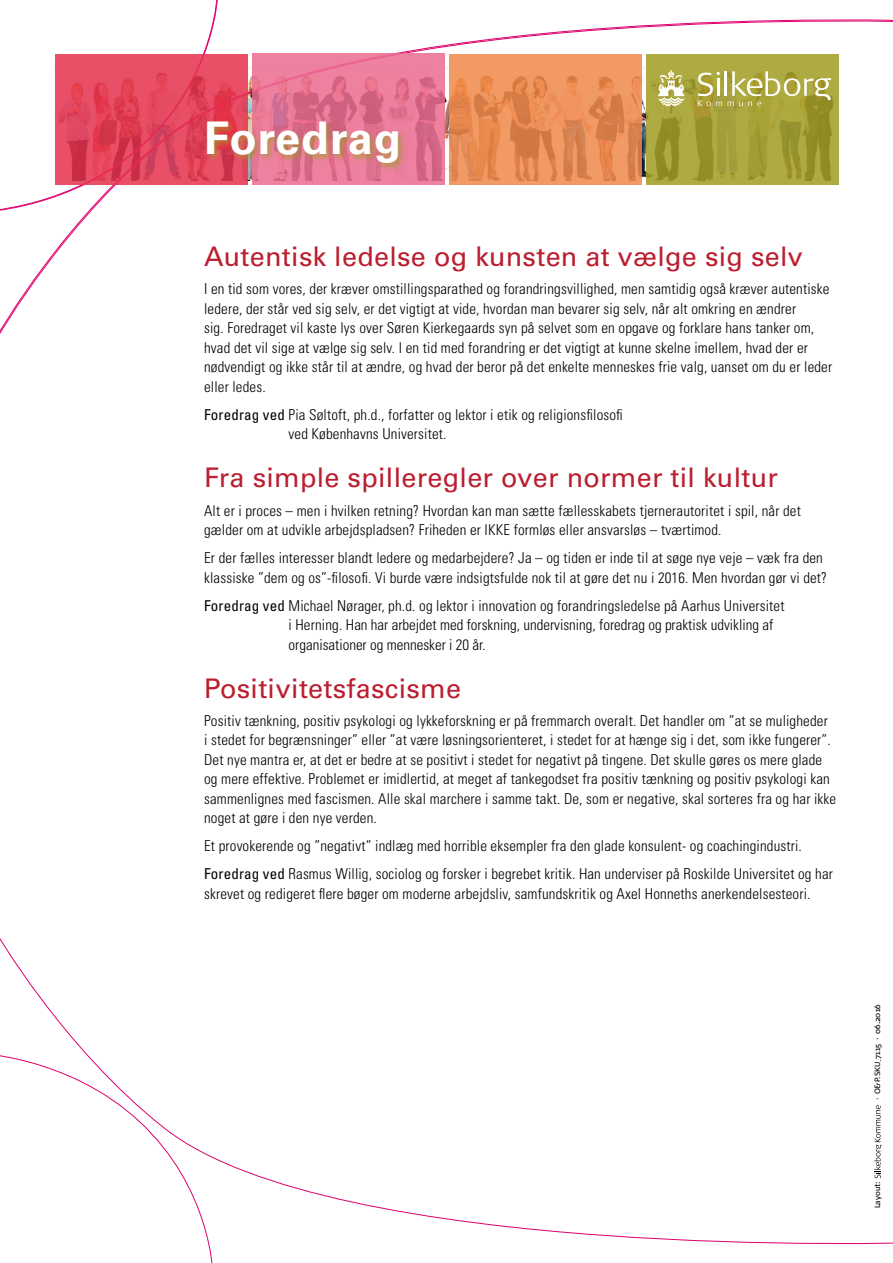
<style>
.page{position:relative;width:893px;height:1263px;background:#fff}
.page>*{position:absolute;margin:0;border:0;box-sizing:border-box;transform-origin:0 0}
.t1{font:700 45px "Univers LT Std";letter-spacing:.025em;color:#fff}
.t2{font:27px "Univers LT Std";letter-spacing:.01em;color:#bb1e2f}
.t3{font:300 condensed 15px/19.5px "Univers LT Std";letter-spacing:.01em;color:#000}
.t4{font:7.65px "Signa Normal";letter-spacing:.02em;color:#000}
.t5{font:7.65px "Signa Normal";color:#000}
.s1{font-weight:400}
</style>
<div class="page">
<svg style="left:0;top:19px;width:893px;height:315px"></svg>
<svg style="left:0;top:0;width:219px;height:213px"></svg>
<svg style="left:0;top:938px;width:893px;height:307px"></svg>
<svg style="left:0;top:1052px;width:214px;height:211px"></svg>
<svg style="left:55px;top:54px;width:193px;height:131px;fill:#e84d65"></svg>
<svg style="left:252px;top:53px;width:193px;height:132px;fill:#ee7f9e"></svg>
<svg style="left:449px;top:54px;width:193px;height:131px;fill:#f1955f"></svg>
<svg style="left:646px;top:54px;width:193px;height:131px;fill:#aeaa42"></svg>
<svg style="left:874px;top:1105px;width:8px;height:73px"></svg>
<hr style="left:725px;top:71px;width:2px;height:25px;background:#fff">
<svg style="left:728px;top:71px;width:103px;height:35px"></svg>
<svg style="left:658px;top:70px;width:27px;height:36px"></svg>
<svg style="left:698px;top:72px;width:24px;height:34px"></svg>
<div style="left:205px;top:119px;width:202px;height:53px;background:#a29b2b;opacity:.75"></div>
<h1 class="t1" style="left:204px;top:112px;width:199px">Foredrag</h1>
<h2 class="t2" style="left:204px;top:241px;width:600px">Autentisk ledelse og kunsten at vælge sig selv</h2>
<p class="t3" style="left:204px;top:279px;width:630px">I en tid som vores, der kræver omstillingsparathed og forandringsvillighed, men samtidig også kræver autentiske ledere, der står ved sig selv, er det vigtigt at vide, hvordan man bevarer sig selv, når alt omkring en ændrer<br>sig. Foredraget vil kaste lys over Søren Kierkegaards syn på selvet som en opgave og forklare hans tanker om, hvad det vil sige at vælge sig selv. I en tid med forandring er det vigtigt at kunne skelne imellem, hvad der er nødvendigt og ikke står til at ændre, og hvad der beror på det enkelte menneskes frie valg, uanset om du er leder eller ledes.</p>
<p class="t3" style="left:289px;top:405px;width:336px;text-indent:-84px"><span class="s1">Foredrag ved</span> Pia Søltoft, ph.d., forfatter og lektor i etik og religionsfilosofi ved Københavns Universitet.</p>
<h2 class="t2" style="left:204px;top:462px;width:575px">Fra simple spilleregler over normer til kultur</h2>
<p class="t3" style="left:204px;top:500px;width:598px">Alt er i proces – men i hvilken retning? Hvordan kan man sætte fællesskabets tjernerautoritet i spil, når det gælder om at udvikle arbejdspladsen? Friheden er IKKE formløs eller ansvarsløs – tværtimod.</p>
<p class="t3" style="left:204px;top:548px;width:624px">Er der fælles interesser blandt ledere og medarbejdere? Ja – og tiden er inde til at søge nye veje – væk fra den klassiske ”dem og os”-filosofi. Vi burde være indsigtsfulde nok til at gøre det nu i 2016. Men hvordan gør vi det?</p>
<p class="t3" style="left:289px;top:595px;width:498px;text-indent:-84px"><span class="s1">Foredrag ved</span> Michael Nørager, ph.d. og lektor i innovation og forandringsledelse på Aarhus Universitet i Herning. Han har arbejdet med forskning, undervisning, foredrag og praktisk udvikling af organisationer og mennesker i 20 år.</p>
<h2 class="t2" style="left:204px;top:672px;width:258px">Positivitetsfascisme</h2>
<p class="t3" style="left:204px;top:711px;width:634px">Positiv tænkning, positiv psykologi og lykkeforskning er på fremmarch overalt. Det handler om ”at se muligheder<br>i stedet for begrænsninger” eller ”at være løsningsorienteret, i stedet for at hænge sig i det, som ikke fungerer”.<br>Det nye mantra er, at det er bedre at se positivt i stedet for negativt på tingene. Det skulle gøres os mere glade og mere effektive. Problemet er imidlertid, at meget af tankegodset fra positiv tænkning og positiv psykologi kan sammenlignes med fascismen. Alle skal marchere i samme takt. De, som er negative, skal sorteres fra og har ikke noget at gøre i den nye verden.</p>
<p class="t3" style="left:204px;top:832px;width:630px;line-height:28px">Et provokerende og ”negativt” indlæg med horrible eksempler fra den glade konsulent- og coachingindustri.<br><span class="s1">Foredrag ved</span> Rasmus Willig, sociolog og forsker i begrebet kritik. Han underviser på Roskilde Universitet og har</p>
<p class="t3" style="left:204px;top:884px;width:608px">skrevet og redigeret flere bøger om moderne arbejdsliv, samfundskritik og Axel Honneths anerkendelsesteori.</p>
<p class="t4" style="left:873px;top:1101px;width:98px;rotate:-90deg">· O&amp;P.SKU_7115 · 06.2016</p>
<p class="t5" style="left:873px;top:1208px;width:28px;rotate:-90deg">Layout:</p>
</div>
